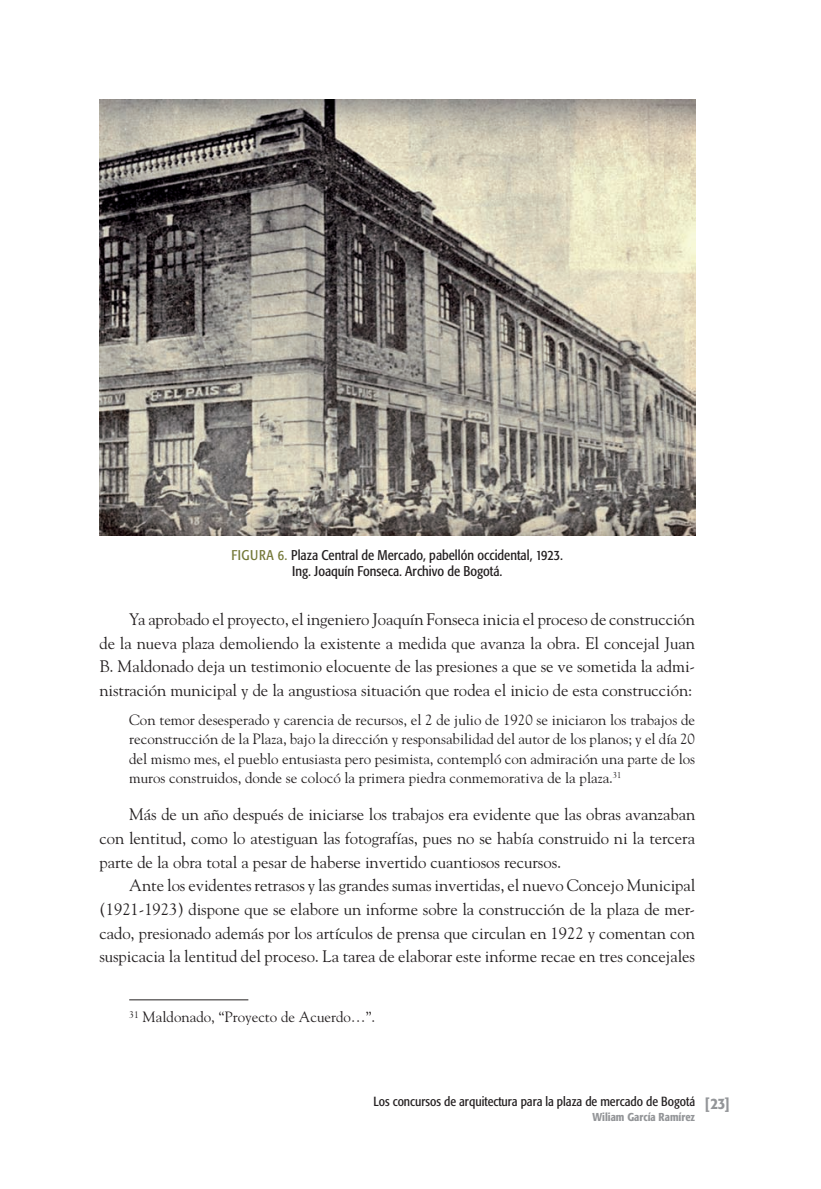
<style>
.page{position:relative;width:821px;height:1189px;background:#fff}
.page>*{position:absolute;margin:0;border:0;box-sizing:border-box;transform-origin:0 0}
.ART_Texto{font:16.62px/23.6px "Goudy";letter-spacing:-.005em;color:#231f20;text-align:justify}
.t1{font:500 condensed 15.75px "Formata";color:#939598}
.ART_Citas{font:14.88px/19.2px "Goudy";color:#231f20;text-align:justify}
.ART_notas_filete{font:14.88px "Goudy";color:#231f20}
.ART_Pie_de_foto{font:condensed 14px/16.6px "Formata";color:#231f20;text-align:center}
.t2{font:condensed 13.12px "Formata";color:#231f20}
.t3{font:500 condensed 11.38px "Formata";color:#939598}
.s1{color:#757939}
</style>
<div class="page">
<hr style="left:129px;top:999px;width:119px;height:1px;background:#231f20">
<img style="left:99px;top:99px;width:596px;height:437px">
<p class="ART_Pie_de_foto" style="left:231px;top:547px;width:333px"><span class="s1">FIGURA 6.</span> Plaza Central de Mercado, pabellón occidental, 1923.<br>Ing. Joaquín Fonseca. Archivo de Bogotá.</p>
<p class="ART_Texto" style="left:99px;top:607px;width:597px;text-indent:30px">Ya aprobado el proyecto, el ingeniero Joaquín Fonseca inicia el proceso de construcción de la nueva plaza demoliendo la existente a medida que avanza la obra. El concejal Juan B. Maldonado deja un testimonio elocuente de las presiones a que se ve sometida la admi&shy;nistración municipal y de la angustiosa situación que rodea el inicio de esta construcción:</p>
<p class="ART_Citas" style="left:129px;top:710px;width:567px">Con temor desesperado y carencia de recursos, el 2 de julio de 1920 se iniciaron los trabajos de reconstrucción de la Plaza, bajo la dirección y responsabilidad del autor de los planos; y el día 20 del mismo mes, el pueblo entusiasta pero pesimista, contempló con admiración una parte de los muros construidos, donde se colocó la primera piedra conmemorativa de la plaza.<sup>31</sup></p>
<p class="ART_Texto" style="left:99px;top:802px;width:597px;text-indent:30px">Más de un año después de iniciarse los trabajos era evidente que las obras avanzaban con lentitud, como lo atestiguan las fotografías, pues no se había construido ni la tercera parte de la obra total a pesar de haberse invertido cuantiosos recursos.</p>
<p class="ART_Texto" style="left:99px;top:873px;width:597px;text-indent:30px">Ante los evidentes retrasos y las grandes sumas invertidas, el nuevo Concejo Municipal (1921-1923) dispone que se elabore un informe sobre la construcción de la plaza de mer&shy;cado, presionado además por los artículos de prensa que circulan en 1922 y comentan con suspicacia la lentitud del proceso. La tarea de elaborar este informe recae en tres concejales</p>
<p class="ART_notas_filete" style="left:129px;top:1008px;width:247px"><sup>31</sup> Maldonado, “Proyecto de Acuerdo…”.</p>
<p class="t2" style="left:373px;top:1094px;width:323px">Los concursos de arquitectura para la plaza de mercado de Bogotá</p>
<p class="t3" style="left:592px;top:1110px;width:104px">Wiliam García Ramírez</p>
<p class="t1" style="left:704px;top:1094px;width:27px">[23]</p>
</div>
